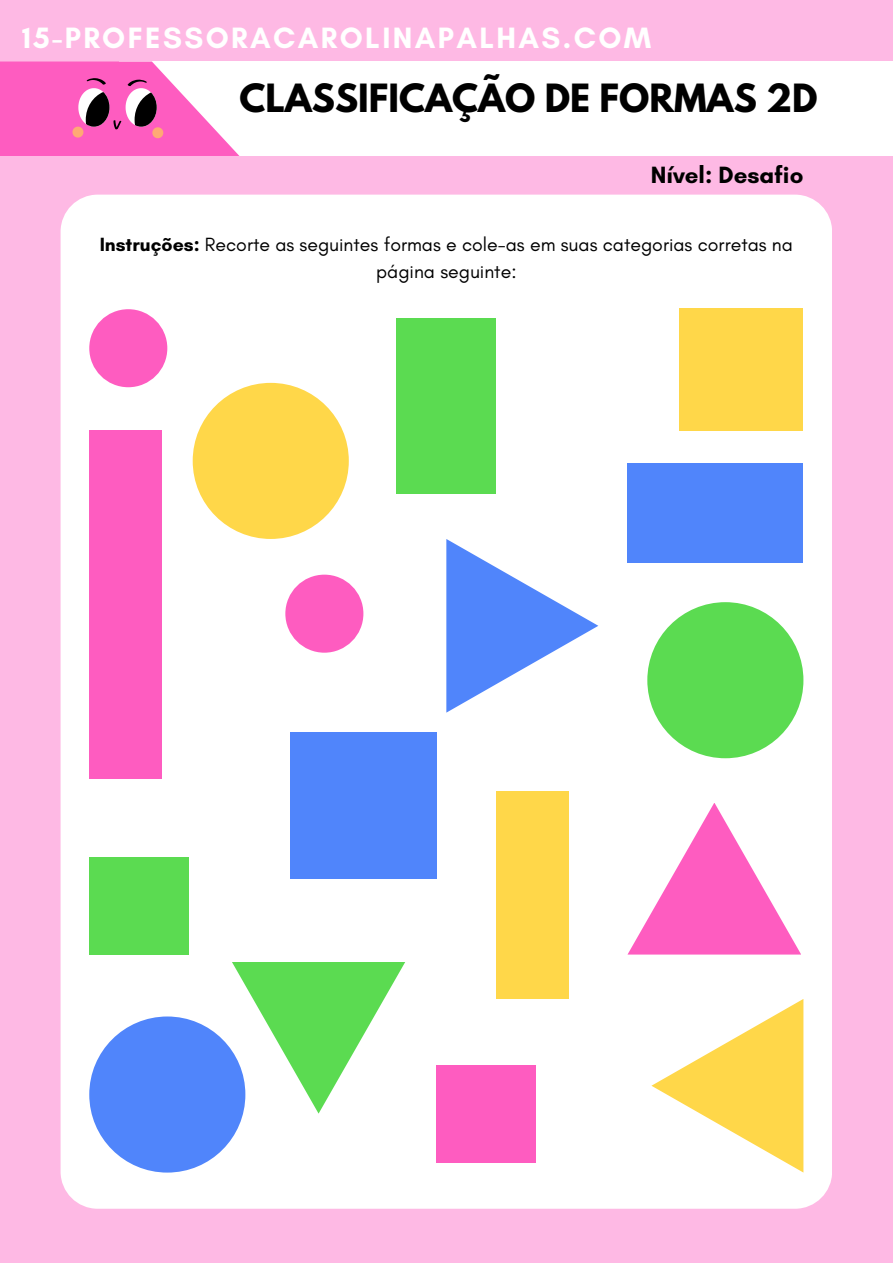
<style>
.page{position:relative;width:893px;height:1264px;background:#fff}
.page>*{position:absolute;margin:0;border:0;box-sizing:border-box;transform-origin:0 0}
.t1{font:700 34.5px "League Spartan";color:#000}
.t2{font:700 30px "Glacial Indifference";letter-spacing:.08em;color:#fff}
.t3{font:700 24px "Glacial Indifference";color:#000}
.t4{font:19.5px/27px "Glacial Indifference";color:#000;text-align:center}
.s1{font-weight:700}
</style>
<div class="page">
<div style="left:0;top:0;width:892px;height:1262px;background:#feb9e4"></div>
<div style="left:61px;top:195px;width:771px;height:1013px;background:#fff;border-radius:37px"></div>
<div style="left:89px;top:1016px;width:156px;height:156px;background:#5085fb;border-radius:50%"></div>
<div style="left:89px;top:309px;width:78px;height:78px;background:#fe5cc0;border-radius:50%"></div>
<div style="left:647px;top:602px;width:156px;height:156px;background:#5bdb51;border-radius:50%"></div>
<div style="left:193px;top:383px;width:156px;height:156px;background:#ffd749;border-radius:50%"></div>
<div style="left:285px;top:574px;width:78px;height:78px;background:#fe5cc0;border-radius:50%"></div>
<svg style="left:628px;top:803px;width:173px;height:151px"></svg>
<svg style="left:651px;top:999px;width:152px;height:173px"></svg>
<svg style="left:446px;top:539px;width:152px;height:173px"></svg>
<svg style="left:232px;top:962px;width:173px;height:151px"></svg>
<div style="left:290px;top:732px;width:146px;height:146px;background:#5085fb"></div>
<div style="left:436px;top:1065px;width:100px;height:96px;background:#fe5cc0"></div>
<div style="left:89px;top:857px;width:100px;height:97px;background:#5bdb51"></div>
<div style="left:679px;top:308px;width:123px;height:122px;background:#ffd749"></div>
<div style="left:396px;top:318px;width:100px;height:176px;background:#5bdb51"></div>
<div style="left:627px;top:464px;width:176px;height:99px;background:#5085fb"></div>
<div style="left:496px;top:792px;width:72px;height:206px;background:#ffd749"></div>
<div style="left:89px;top:431px;width:72px;height:347px;background:#fe5cc0"></div>
<div style="left:119px;top:61px;width:773px;height:95px;background:#fff"></div>
<svg style="left:0;top:61px;width:239px;height:95px"></svg>
<p class="t2" style="left:22px;top:19px;width:630px">15-PROFESSORACAROLINAPALHAS.COM</p>
<p class="t1" style="left:239px;top:81px;width:579px">CLASSIFICAÇÃO DE FORMAS 2D</p>
<p class="t3" style="left:650px;top:160px;width:154px">Nível: Desafio</p>
<p class="t4" style="left:100px;top:230px;width:694px"><span class="s1">Instruções:</span> Recorte as seguintes formas e cole-as em suas categorias corretas na página seguinte:</p>
</div>
